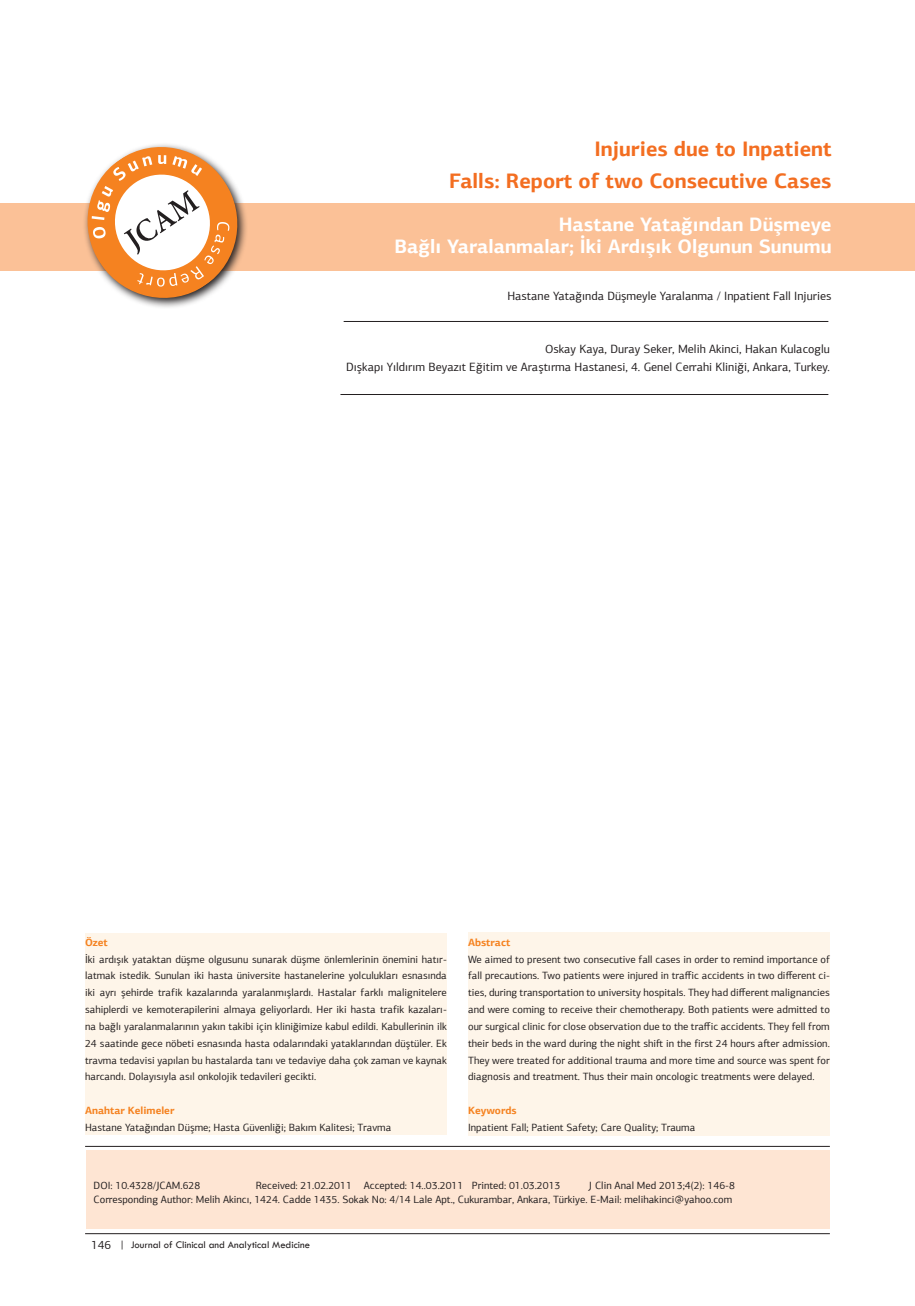
<style>
.page{position:relative;width:915px;height:1306px;background:#fff}
.page>*{position:absolute;margin:0;border:0;box-sizing:border-box;transform-origin:0 0}
.t1{font:700 21px/31.5px "PF Agora Sans Pro";color:#f36e21;text-align:right}
.t2{font:700 19.5px/22.5px "PF Agora Sans Pro";color:#fff;text-align:right}
.t3{font:12px/18px "PF Agora Sans Pro";color:#231f20;text-align:right}
.t4{font:10.5px/16.8px "PF Agora Sans Pro";color:#231f20}
.t5{font:10.5px "Tw Cen";color:#231f20}
.s1{font-weight:700;color:#f58220}
.s2{font-family:"PF Agora Sans Pro";font-size:12px}
</style>
<div class="page">
<div style="left:87px;top:1150px;width:742px;height:79px;background:#fee5d3"></div>
<div style="left:0;top:203px;width:914px;height:67px;background:#fbc197"></div>
<hr style="left:85px;top:1146px;width:744px;height:1px;background:#231f20">
<hr style="left:343px;top:321px;width:485px;height:1px;background:#231f20">
<hr style="left:340px;top:394px;width:488px;height:1px;background:#231f20">
<svg style="left:77px;top:144px;width:170px;height:164px"></svg>
<div style="left:85px;top:933px;width:361px;height:202px;background:#fef5e9"></div>
<div style="left:468px;top:932px;width:361px;height:204px;background:#fef5e9"></div>
<hr style="left:85px;top:1233px;width:744px;height:1px;background:#231f20">
<p class="t1" style="left:449px;top:133px;width:384px">Injuries due to Inpatient<br>Falls: Report of two Consecutive Cases</p>
<p class="t2" style="left:394px;top:213px;width:438px">Hastane Yatağından Düşmeye<br>Bağlı Yaralanmalar; İki Ardışık Olgunun Sunumu</p>
<p class="t3" style="left:507px;top:287px;width:325px">Hastane Yatağında Düşmeyle Yaralanma / Inpatient Fall Injuries</p>
<p class="t3" style="left:346px;top:340px;width:485px">Oskay Kaya, Duray Seker, Melih Akinci, Hakan Kulacoglu<br>Dışkapı Yıldırım Beyazıt Eğitim ve Araştırma Hastanesi, 4. Genel Cerrahi Kliniği, Ankara, Turkey.</p>
<p class="t4" style="left:85px;top:933px;width:363px"><span class="s1">Özet<br></span>İki ardışık yataktan düşme olgusunu sunarak düşme önlemlerinin önemini hatır&shy;latmak istedik. Sunulan iki hasta üniversite hastanelerine yolculukları esnasında iki ayrı şehirde trafik kazalarında yaralanmışlardı. Hastalar farklı malignitelere sahiplerdi ve kemoterapilerini almaya geliyorlardı. Her iki hasta trafik kazaları&shy;na bağlı yaralanmalarının yakın takibi için kliniğimize kabul edildi. Kabullerinin ilk 24 saatinde gece nöbeti esnasında hasta odalarındaki yataklarından düştüler. Ek travma tedavisi yapılan bu hastalarda tanı ve tedaviye daha çok zaman ve kaynak harcandı. Dolayısıyla asıl onkolojik tedavileri gecikti.</p>
<p class="t4" style="left:85px;top:1102px;width:307px"><span class="s1">Anahtar Kelimeler<br></span>Hastane Yatağından Düşme; Hasta Güvenliği; Bakım Kalitesi; Travma</p>
<p class="t4" style="left:468px;top:933px;width:363px"><span class="s1">Abstract<br></span>We aimed to present two consecutive fall cases in order to remind importance of fall precautions. Two patients were injured in traffic accidents in two different ci&shy;ties, during transportation to university hospitals. They had different malignancies and were coming to receive their chemotherapy. Both patients were admitted to our surgical clinic for close observation due to the traffic accidents. They fell from their beds in the ward during the night shift in the first 24 hours after admission.<br>They were treated for additional trauma and more time and source was spent for diagnosis and treatment. Thus their main oncologic treatments were delayed.</p>
<p class="t4" style="left:468px;top:1102px;width:228px"><span class="s1">Keywords<br></span>Inpatient Fall; Patient Safety; Care Quality; Trauma</p>
<p class="t4" style="left:94px;top:1178px;width:642px;line-height:13.5px;text-align:right">J Clin Anal Med 2013;4(2): 146-8<br>Corresponding Author: Melih Akincı, 1424. Cadde 1435. Sokak No: 4/14 Lale Apt., Cukurambar, Ankara, Türkiye. E-Mail: melihakinci@yahoo.com</p>
<p class="t4" style="left:94px;top:1177px;width:108px">DOI: 10.4328/JCAM.628</p>
<p class="t4" style="left:256px;top:1177px;width:306px">Received: 21.02.2011 Accepted: 14..03.2011 Printed: 01.03.2013</p>
<p class="t5" style="left:91px;top:1237px;width:220px"><span class="s2">146</span> | Journal of Clinical and Analytical Medicine</p>
<p class="t5" style="left:89px;top:1243px;width:198px"><span class="s2">1</span> | Journal of Clinical and Analytical Medicine</p>
</div>
